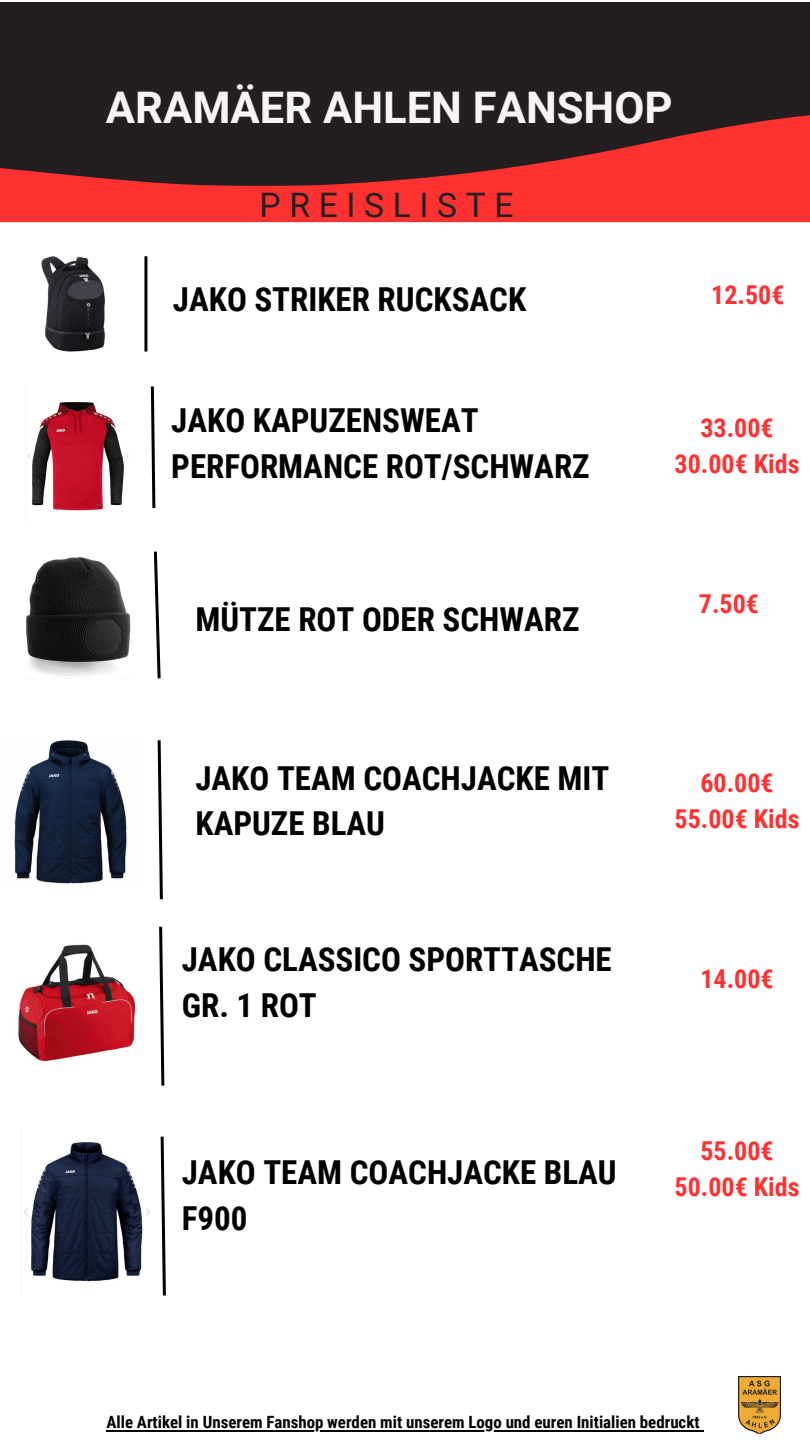
<style>
.page{position:relative;width:810px;height:1440px;background:#fff}
.page>*{position:absolute;margin:0;border:0;box-sizing:border-box;transform-origin:0 0}
.t1{font:700 43.6px "Roboto";color:#f7f5f3}
.t2{font:33.7px "Roboto";letter-spacing:.255em;color:#231f20}
.t3{font:700 33px/45.8px "Roboto Condensed";color:#000}
.t4{font:700 26px/36px "Roboto Condensed";color:#ff3131;text-align:center}
.t5{font:700 16.9px "Roboto Condensed";color:#000}
</style>
<div class="page">
<div style="left:0;top:3px;width:810px;height:207px;background:#231f20"></div>
<hr style="left:144px;top:256px;width:3px;height:96px;background:#000">
<svg style="left:150px;top:386px;width:6px;height:122px"></svg>
<svg style="left:0;top:115px;width:810px;height:107px;fill:#ff3131"></svg>
<img style="left:738px;top:1376px;width:43px;height:57px">
<svg style="left:153px;top:551px;width:8px;height:128px"></svg>
<img style="left:26px;top:557px;width:105px;height:119px">
<img style="left:41px;top:256px;width:64px;height:96px">
<img style="left:27px;top:402px;width:102px;height:109px">
<svg style="left:157px;top:740px;width:6px;height:160px"></svg>
<img style="left:14px;top:740px;width:113px;height:144px">
<svg style="left:159px;top:926px;width:6px;height:160px"></svg>
<img style="left:18px;top:944px;width:118px;height:118px">
<svg style="left:160px;top:1136px;width:6px;height:160px"></svg>
<img style="left:24px;top:1142px;width:126px;height:140px">
<hr style="left:106px;top:1430px;width:594px;height:1px;background:#000">
<p class="t1" style="left:106px;top:82px;width:568px">ARAMÄER AHLEN FANSHOP</p>
<h3 class="t2" style="left:260px;top:186px;width:256px">PREISLISTE</h3>
<p class="t3" style="left:173px;top:276px;width:355px">JAKO STRIKER RUCKSACK</p>
<h2 class="t4" style="left:711px;top:277px;width:75px">12.50€</h2>
<p class="t3" style="left:171px;top:398px;width:420px">JAKO KAPUZENSWEAT<br>PERFORMANCE ROT/SCHWARZ</p>
<p class="t4" style="left:675px;top:410px;width:126px">33.00€<br>30.00€ Kids</p>
<h1 class="t3" style="left:195px;top:596px;width:386px">MÜTZE ROT ODER SCHWARZ</h1>
<p class="t4" style="left:699px;top:586px;width:62px">7.50€</p>
<p class="t3" style="left:195px;top:755px;width:415px">JAKO TEAM COACHJACKE MIT<br>KAPUZE BLAU</p>
<p class="t4" style="left:675px;top:765px;width:126px">60.00€<br>55.00€ Kids</p>
<h2 class="t3" style="left:182px;top:937px;width:431px">JAKO CLASSICO SPORTTASCHE<br>GR. 1 ROT</h2>
<h2 class="t3" style="left:182px;top:1150px;width:436px">JAKO TEAM COACHJACKE BLAU<br>F900</h2>
<h4 class="t4" style="left:700px;top:961px;width:75px">14.00€</h4>
<h4 class="t4" style="left:675px;top:1133px;width:126px">55.00€<br>50.00€ Kids</h4>
<h4 class="t5" style="left:106px;top:1413px;width:595px">Alle Artikel in Unserem Fanshop werden mit unserem Logo und euren Initialien bedruckt</h4>
</div>
